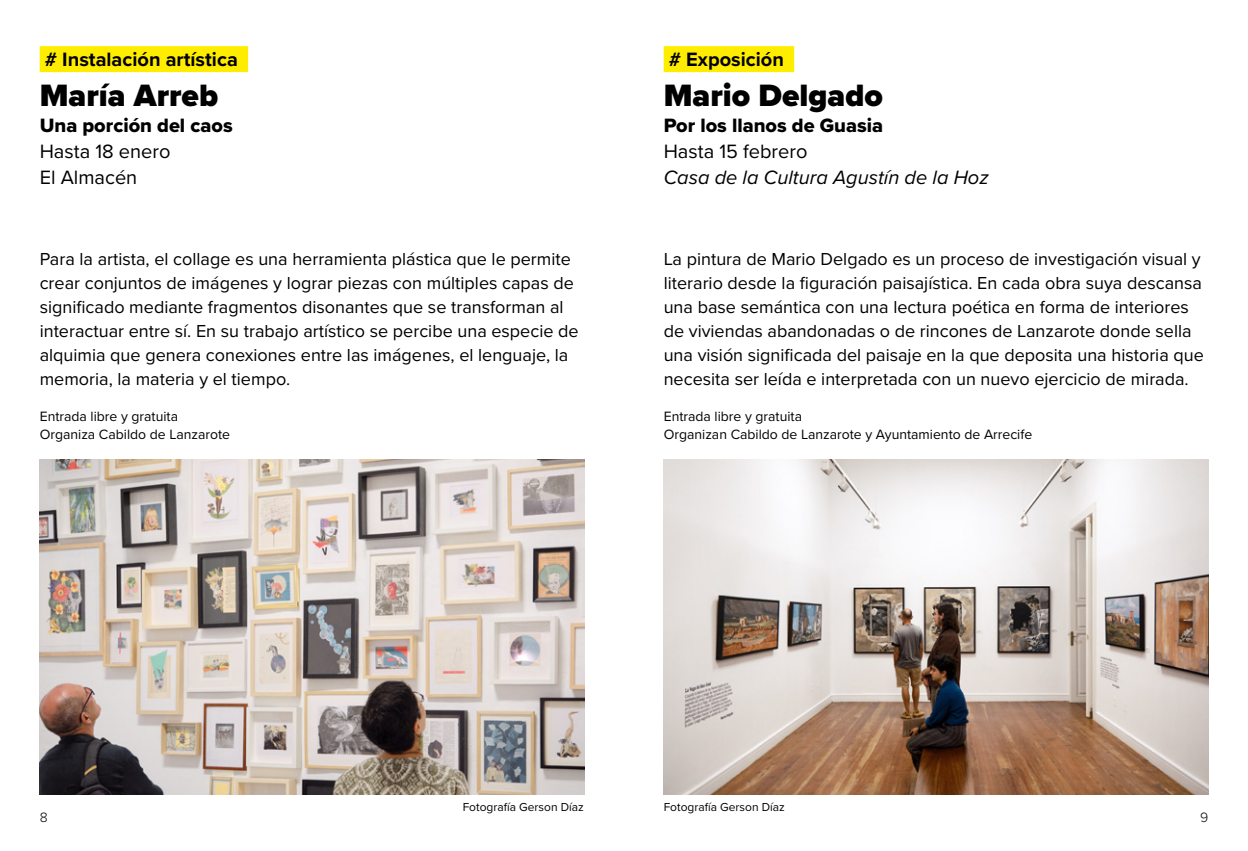
<style>
.page{position:relative;width:1248px;height:851px;background:#fff}
.page>*{position:absolute;margin:0;border:0;box-sizing:border-box;transform-origin:0 0}
.t1{font:900 32px "Proxima Nova";color:#000}
.t2{font:20px "Proxima Nova Extrabld";color:#000}
.t3{font:20px/26px "Proxima Nova";color:#000}
.t4{font:700 20px "Proxima Nova";color:#000}
.t5{font:italic 20px "Proxima Nova";color:#000}
.t6{font:18px/24px "Proxima Nova";color:#000}
.t7{font:14px/18px "Proxima Nova";color:#000}
.t8{font:300 14px "Proxima Nova";color:#000}
.t9{font:12px "Proxima Nova";color:#000}
</style>
<div class="page">
<img style="left:40px;top:460px;width:544px;height:334px">
<div style="left:40px;top:46px;width:208px;height:26px;background:#ffed00"></div>
<img style="left:663px;top:460px;width:545px;height:334px">
<div style="left:663px;top:46px;width:131px;height:26px;background:#ffed00"></div>
<p class="t4" style="left:45px;top:44px;width:194px"># Instalación artística</p>
<h1 class="t1" style="left:40px;top:71px;width:180px">María Arreb</h1>
<p class="t2" style="left:40px;top:110px;width:194px">Una porción del caos</p>
<p class="t3" style="left:40px;top:137px;width:132px">Hasta 18 enero<br>El Almacén</p>
<p class="t6" style="left:40px;top:246px;width:540px">Para la artista, el collage es una herramienta plástica que le permite crear conjuntos de imágenes y lograr piezas con múltiples capas de significado mediante fragmentos disonantes que se transforman al interactuar entre sí. En su trabajo artístico se percibe una especie de alquimia que genera conexiones entre las imágenes, el lenguaje, la memoria, la materia y el tiempo.</p>
<p class="t7" style="left:40px;top:406px;width:192px">Entrada libre y gratuita<br>Organiza Cabildo de Lanzarote</p>
<p class="t4" style="left:668px;top:44px;width:117px"># Exposición</p>
<h1 class="t1" style="left:663px;top:71px;width:221px">Mario Delgado</h1>
<p class="t2" style="left:663px;top:110px;width:221px">Por los llanos de Guasia</p>
<p class="t3" style="left:663px;top:137px;width:145px">Hasta 15 febrero</p>
<p class="t5" style="left:663px;top:162px;width:326px">Casa de la Cultura Agustín de la Hoz</p>
<p class="t6" style="left:663px;top:246px;width:541px">La pintura de Mario Delgado es un proceso de investigación visual y literario desde la figuración paisajística. En cada obra suya descansa una base semántica con una lectura poética en forma de interiores de viviendas abandonadas o de rincones de Lanzarote donde sella una visión significada del paisaje en la que deposita una historia que necesita ser leída e interpretada con un nuevo ejercicio de mirada.</p>
<p class="t7" style="left:663px;top:406px;width:370px">Entrada libre y gratuita<br>Organizan Cabildo de Lanzarote y Ayuntamiento de Arrecife</p>
<p class="t9" style="left:462px;top:797px;width:123px">Fotografía Gerson Díaz</p>
<p class="t9" style="left:663px;top:797px;width:123px">Fotografía Gerson Díaz</p>
<p class="t8" style="left:40px;top:807px;width:9px">8</p>
<p class="t8" style="left:1199px;top:807px;width:10px">9</p>
</div>
